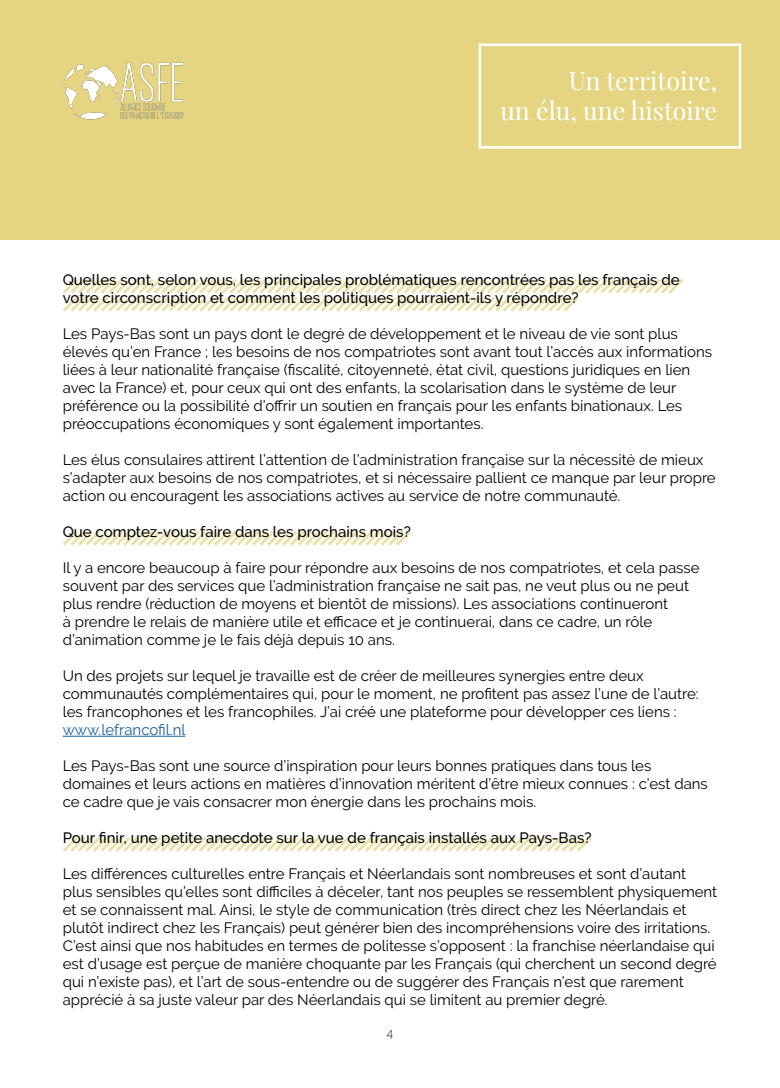
<style>
.page{position:relative;width:780px;height:1088px;background:#fff}
.page>*{position:absolute;margin:0;border:0;box-sizing:border-box;transform-origin:0 0}
.t1{font:25px/30px "Playfair Display";color:#fff;text-align:right}
.txt_courant{font:15px/18px "Raleway";color:#000}
.Question{font:500 15px/18px "Raleway";color:#000}
.t2{font:300 12.5px "Raleway";color:#231f20}
.s1{color:#175d9e}
</style>
<div class="page">
<div style="left:0;top:0;width:780px;height:240px;background:#e5d582"></div>
<img style="left:63px;top:62px;width:121px;height:58px">
<div style="left:478px;top:44px;width:263px;height:105px;border:2px solid #fff"></div>
<svg style="left:63px;top:278px;width:621px;height:34px"></svg>
<svg style="left:63px;top:531px;width:348px;height:15px"></svg>
<hr style="left:63px;top:736px;width:122px;height:1px;background:#175d9e">
<svg style="left:63px;top:837px;width:529px;height:15px"></svg>
<h1 class="t1" style="left:500px;top:64px;width:218px">Un territoire,<br>un élu, une histoire</h1>
<p class="Question" style="left:63px;top:271px;width:618px">Quelles sont, selon vous, les principales problématiques rencontrées pas les français de votre circonscription et comment les politiques pourraient-ils y répondre?</p>
<p class="txt_courant" style="left:63px;top:325px;width:650px">Les Pays-Bas sont un pays dont le degré de développement et le niveau de vie sont plus élevés qu’en France ; les besoins de nos compatriotes sont avant tout l’accès aux informations liées à leur nationalité française (fiscalité, citoyenneté, état civil, questions juridiques en lien avec la France) et, pour ceux qui ont des enfants, la scolarisation dans le système de leur préférence ou la possibilité d’offrir un soutien en français pour les enfants binationaux. Les préoccupations économiques y sont également importantes.</p>
<p class="txt_courant" style="left:63px;top:451px;width:642px">Les élus consulaires attirent l’attention de l’administration française sur la nécessité de mieux</p>
<p class="txt_courant" style="left:63px;top:469px;width:654px">s’adapter aux besoins de nos compatriotes, et si nécessaire pallient ce manque par leur propre</p>
<p class="txt_courant" style="left:63px;top:487px;width:559px">action ou encouragent les associations actives au service de notre communauté.</p>
<p class="Question" style="left:63px;top:523px;width:349px">Que comptez-vous faire dans les prochains mois?</p>
<p class="txt_courant" style="left:63px;top:559px;width:638px">Il y a encore beaucoup à faire pour répondre aux besoins de nos compatriotes, et cela passe</p>
<p class="txt_courant" style="left:63px;top:577px;width:627px">souvent par des services que l’administration française ne sait pas, ne veut plus ou ne peut plus rendre (réduction de moyens et bientôt de missions). Les associations continueront<br>à prendre le relais de manière utile et efficace et je continuerai, dans ce cadre, un rôle d’animation comme je le fais déjà depuis 10 ans.</p>
<p class="txt_courant" style="left:63px;top:667px;width:637px">Un des projets sur lequel je travaille est de créer de meilleures synergies entre deux communautés complémentaires qui, pour le moment, ne profitent pas assez l’une de l’autre: les francophones et les francophiles. J’ai créé une plateforme pour développer ces liens : <span class="s1">www.lefrancofil.nl</span></p>
<p class="txt_courant" style="left:63px;top:757px;width:646px">Les Pays-Bas sont une source d’inspiration pour leurs bonnes pratiques dans tous les domaines et leurs actions en matières d’innovation méritent d’être mieux connues : c’est dans ce cadre que je vais consacrer mon énergie dans les prochains mois.</p>
<p class="Question" style="left:63px;top:829px;width:530px">Pour finir, une petite anecdote sur la vue de français installés aux Pays-Bas?</p>
<p class="txt_courant" style="left:63px;top:865px;width:656px">Les différences culturelles entre Français et Néerlandais sont nombreuses et sont d’autant plus sensibles qu’elles sont difficiles à déceler, tant nos peuples se ressemblent physiquement et se connaissent mal. Ainsi, le style de communication (très direct chez les Néerlandais et plutôt indirect chez les Français) peut générer bien des incompréhensions voire des irritations.<br>C’est ainsi que nos habitudes en termes de politesse s’opposent : la franchise néerlandaise qui est d’usage est perçue de manière choquante par les Français (qui cherchent un second degré qui n’existe pas), et l’art de sous-entendre ou de suggérer des Français n’est que rarement apprécié à sa juste valeur par des Néerlandais qui se limitent au premier degré.</p>
<p class="t2" style="left:386px;top:1025px;width:8px">4</p>
</div>
